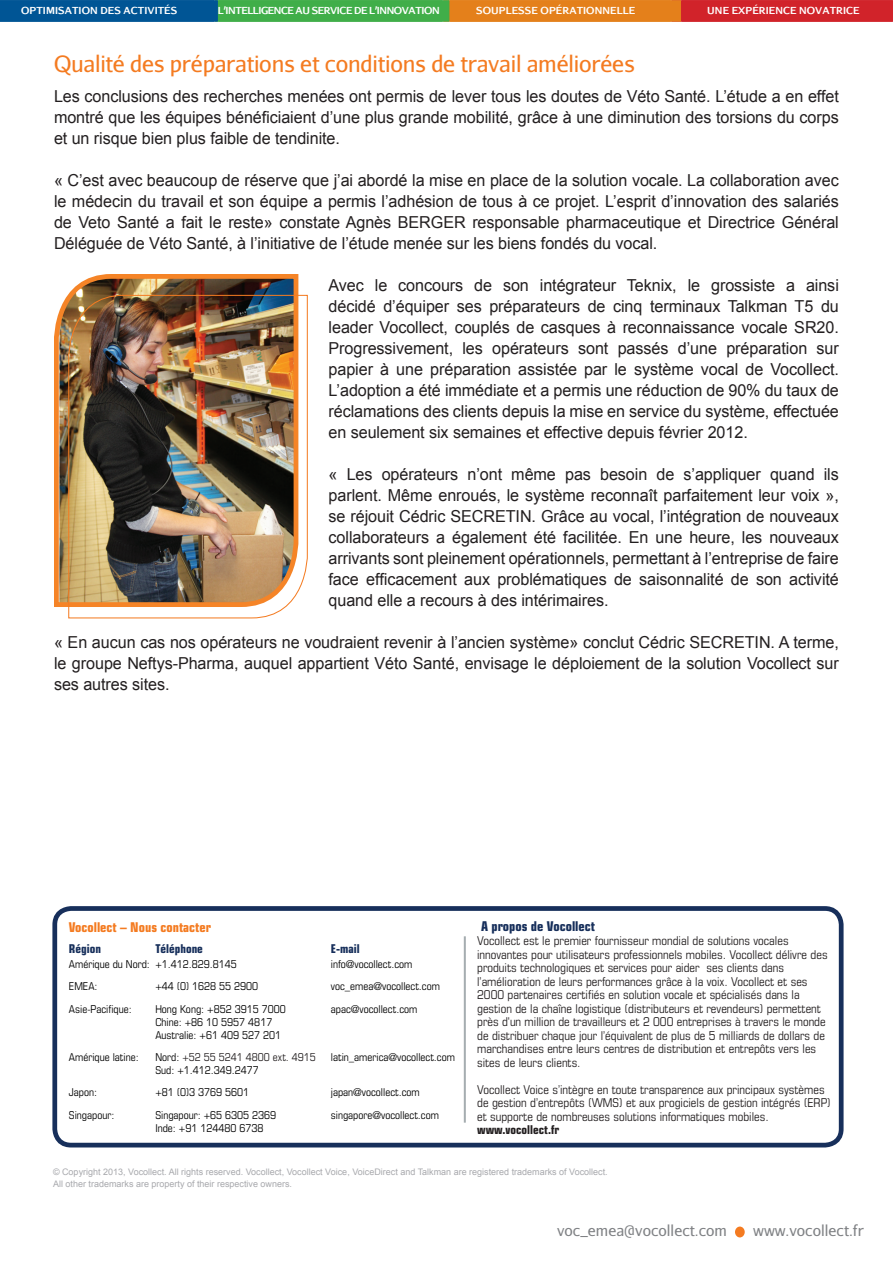
<style>
.page{position:relative;width:893px;height:1263px;background:#fff}
.page>*{position:absolute;margin:0;border:0;box-sizing:border-box;transform-origin:0 0}
.t1{font:22.5px "Aurulent Sans";letter-spacing:-.01em;color:#f47b21}
.t2{font:16.5px/21px "Arial";letter-spacing:-.005em;color:#231f20;text-align:justify}
.t3{font:15px "Aurulent Sans";color:#808285}
.t4{font:700 13.5px "Aurulent Sans";color:#fff}
.t5{font:700 condensed 13.5px "Eurostile LT Std";color:#f47b21}
.t6{font:700 condensed 13.5px "Eurostile LT Std";color:#172f5b}
.t7{font:condensed 12.15px/13.5px "Eurostile LT Std";color:#231f20}
.t8{font:700 condensed 12.15px "Eurostile LT Std";color:#172f5b}
.t9{font:700 condensed 12.15px "Eurostile LT Std";color:#231f20}
.t10{font:condensed 10.8px/22.4px "Eurostile LT Std";color:#000}
.t11{font:700 9.75px "Aurulent Sans";letter-spacing:.01em;color:#fff}
.t12{font:700 9.75px "Aurulent Sans";letter-spacing:-.04em;color:#fff}
.t13{font:9px/12px "Arial";color:#a8a9ad}
.s1{color:#231f20}
</style>
<div class="page">
<div style="left:0;top:1px;width:218px;height:20px;background:#005595"></div>
<div style="left:219px;top:1px;width:230px;height:20px;background:#40ae49"></div>
<div style="left:450px;top:1px;width:231px;height:20px;background:#e4801b"></div>
<div style="left:682px;top:1px;width:211px;height:20px;background:#d1232a"></div>
<div style="left:735px;top:1226px;width:10px;height:11px;background:#f47b21;border-radius:50%"></div>
<hr style="left:464px;top:936px;width:2px;height:186px;background:#a5adb0">
<div style="left:52px;top:906px;width:791px;height:241px;border:5px solid #172f5b;border-radius:16px"></div>
<img style="left:54px;top:274px;width:245px;height:333px">
<img style="left:68px;top:294px;width:240px;height:325px">
<p class="t11" style="left:21px;top:4px;width:158px">OPTIMISATION DES ACTIVITÉS</p>
<p class="t12" style="left:218px;top:4px;width:223px">L’INTELLIGENCE AU SERVICE DE L’INNOVATION</p>
<p class="t11" style="left:476px;top:4px;width:161px">SOUPLESSE OPÉRATIONNELLE</p>
<p class="t4" style="left:706px;top:2px;width:156px">PREMIER EXPERIENCE</p>
<p class="t11" style="left:707px;top:4px;width:154px">UNE EXPÉRIENCE NOVATRICE</p>
<p class="t4" style="left:10px;top:2px;width:180px">BUSINESS OPTIMISATION</p>
<p class="t4" style="left:258px;top:2px;width:146px">SMART INNOVATION</p>
<p class="t4" style="left:461px;top:2px;width:191px">OPERATIONAL FLEXIBILITY</p>
<h1 class="t1" style="left:54px;top:49px;width:582px">Qualité des préparations et conditions de travail améliorées</h1>
<p class="t2" style="left:54px;top:85px;width:786px">Les conclusions des recherches menées ont permis de lever tous les doutes de Véto Santé. L’étude a en effet montré que les équipes bénéficiaient d’une plus grande mobilité, grâce à une diminution des torsions du corps et un risque bien plus faible de tendinite.</p>
<p class="t2" style="left:54px;top:169px;width:786px">« C’est avec beaucoup de réserve que j’ai abordé la mise en place de la solution vocale. La collaboration avec le médecin du travail et son équipe a permis l’adhésion de tous à ce projet. L’esprit d’innovation des salariés de Veto Santé a fait le reste» constate Agnès BERGER responsable pharmaceutique et Directrice Général Déléguée de Véto Santé, à l’initiative de l’étude menée sur les biens fondés du vocal.</p>
<p class="t2" style="left:329px;top:274px;width:512px">Avec le concours de son intégrateur Teknix, le grossiste a ainsi décidé d’équiper ses préparateurs de cinq terminaux Talkman T5 du leader Vocollect, couplés de casques à reconnaissance vocale SR20.<br>Progressivement, les opérateurs sont passés d’une préparation sur papier à une préparation assistée par le système vocal de Vocollect.<br>L’adoption a été immédiate et a permis une réduction de 90% du taux de réclamations des clients depuis la mise en service du système, effectuée en seulement six semaines et effective depuis février 2012.</p>
<p class="t2" style="left:329px;top:463px;width:512px">« Les opérateurs n’ont même pas besoin de s’appliquer quand ils parlent. Même enroués, le système reconnaît parfaitement leur voix », se réjouit Cédric SECRETIN. Grâce au vocal, l’intégration de nouveaux collaborateurs a également été facilitée. En une heure, les nouveaux arrivants sont pleinement opérationnels, permettant à l’entreprise de faire face efficacement aux problématiques de saisonnalité de son activité quand elle a recours à des intérimaires.</p>
<p class="t2" style="left:54px;top:631px;width:786px">« En aucun cas nos opérateurs ne voudraient revenir à l’ancien système» conclut Cédric SECRETIN. A terme, le groupe Neftys-Pharma, auquel appartient Véto Santé, envisage le déploiement de la solution Vocollect sur ses autres sites.</p>
<p class="t5" style="left:69px;top:919px;width:144px">Vocollect – Nous contacter</p>
<p class="t8" style="left:69px;top:941px;width:34px">Région</p>
<p class="t8" style="left:155px;top:941px;width:49px">Téléphone</p>
<p class="t10" style="left:69px;top:953px;width:169px">Amérique du Nord: +1.412.829.8145<br>EMEA:</p>
<p class="t10" style="left:155px;top:975px;width:104px">+44 (0) 1628 55 2900</p>
<p class="t10" style="left:69px;top:997px;width:64px">Asie-Pacifique:</p>
<p class="t10" style="left:155px;top:1002px;width:132px;line-height:12.9px">Hong Kong: +852 3915 7000<br>Chine: +86 10 5957 4817<br>Australie: +61 409 527 201</p>
<p class="t10" style="left:69px;top:1046px;width:71px">Amérique latine:</p>
<p class="t10" style="left:155px;top:1050px;width:162px;line-height:12.9px">Nord: <span class="s1">+52 55 5241 4800 ext. 4915<br></span>Sud: +1.412.349.2477</p>
<p class="t10" style="left:69px;top:1081px;width:30px">Japon:</p>
<p class="t10" style="left:155px;top:1081px;width:95px">+81 (0)3 3769 5601</p>
<p class="t10" style="left:69px;top:1103px;width:47px">Singapour:</p>
<p class="t10" style="left:155px;top:1103px;width:122px">Singapour: +65 6305 2369</p>
<p class="t10" style="left:155px;top:1116px;width:110px">Inde: +91 124480 6738</p>
<p class="t8" style="left:331px;top:941px;width:30px">E-mail</p>
<p class="t10" style="left:331px;top:953px;width:111px">info@vocollect.com voc_emea@vocollect.com apac@vocollect.com</p>
<p class="t10" style="left:331px;top:1046px;width:126px">latin_america@vocollect.com</p>
<p class="t10" style="left:331px;top:1081px;width:110px">japan@vocollect.com singapore@vocollect.com</p>
<p class="t6" style="left:481px;top:918px;width:116px">A propos de Vocollect</p>
<p class="t7" style="left:477px;top:934px;width:352px">Vocollect est le premier fournisseur mondial de solutions vocales innovantes pour utilisateurs professionnels mobiles. Vocollect délivre des produits technologiques et services pour aider ses clients dans l’amélioration de leurs performances grâce à la voix. Vocollect et ses 2000 partenaires certifiés en solution vocale et spécialisés dans la gestion de la chaîne logistique (distributeurs et revendeurs) permettent près d'un million de travailleurs et 2 000 entreprises à travers le monde de distribuer chaque jour l’équivalent de plus de 5 milliards de dollars de marchandises entre leurs centres de distribution et entrepôts vers les sites de leurs clients.</p>
<p class="t7" style="left:477px;top:1082px;width:355px">Vocollect Voice s’intègre en toute transparence aux principaux systèmes de gestion d’entrepôts (WMS) et aux progiciels de gestion intégrés (ERP) et supporte de nombreuses solutions informatiques mobiles.</p>
<p class="t9" style="left:477px;top:1123px;width:83px">www.vocollect.fr</p>
<p class="t13" style="left:53px;top:1165px;width:556px">© Copyright 2013, Vocollect. All rights reserved. Vocollect, Vocollect Voice, VoiceDirect and Talkman are registered trademarks of Vocollect.<br>All other trademarks are property of their respective owners.</p>
<p class="t3" style="left:557px;top:1221px;width:171px">voc_emea@vocollect.com</p>
<p class="t3" style="left:753px;top:1221px;width:112px">www.vocollect.fr</p>
</div>
